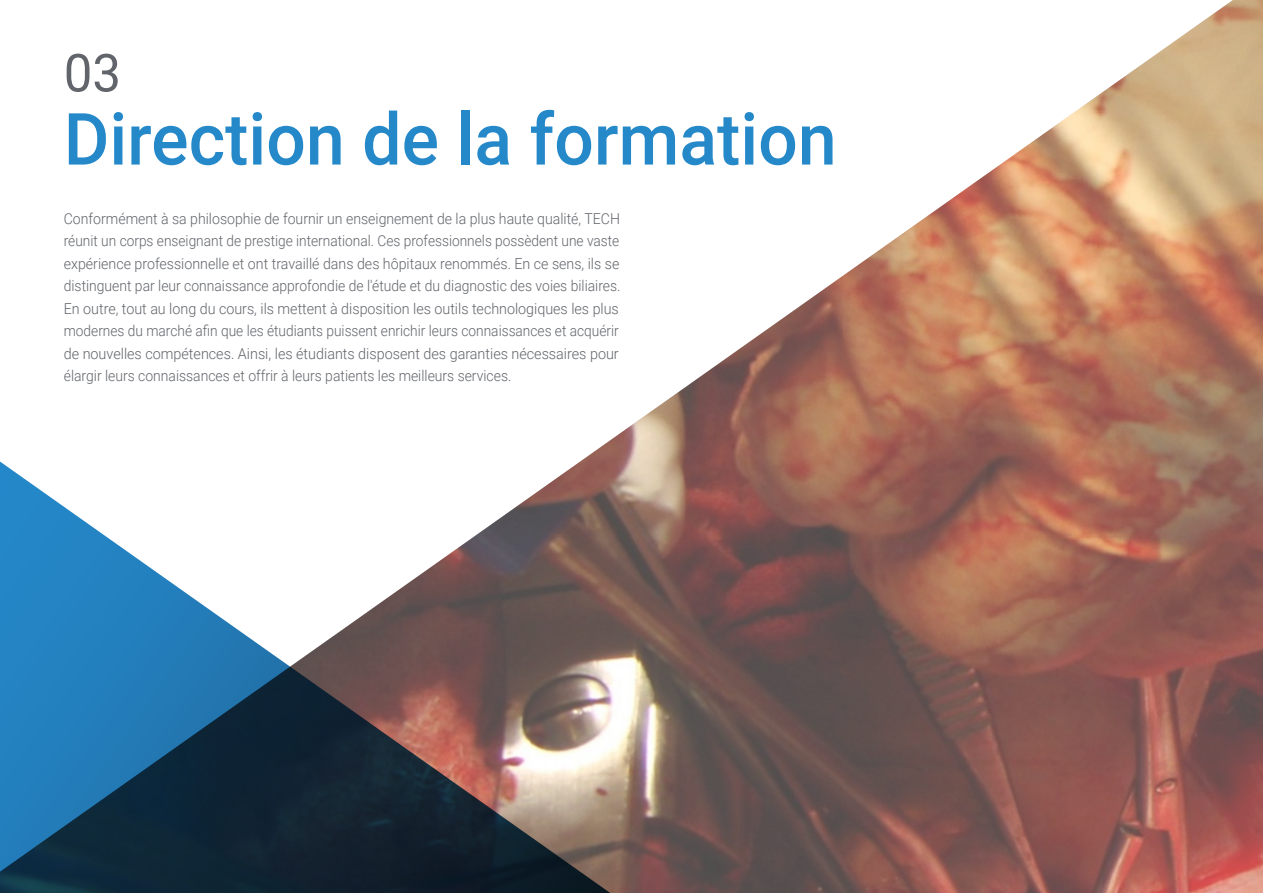
<style>
.page{position:relative;width:1263px;height:893px;background:#fff}
.page>*{position:absolute;margin:0;border:0;box-sizing:border-box;transform-origin:0 0}
.t1{font:500 72px "Roboto";color:#2488c9}
.t2{font:52.5px "Roboto";color:#61646a}
.t3{font:300 15px/22.5px "Roboto";color:#61646a;text-align:justify;scale:.94 1}
</style>
<div class="page">
<img style="left:602px;top:0;width:661px;height:893px">
<svg style="left:0;top:446px;width:640px;height:447px"></svg>
<h2 class="t2" style="left:64px;top:36px;width:59px">03</h2>
<h1 class="t1" style="left:64px;top:89px;width:774px">Direction de la formation</h1>
<p class="t3" style="left:64px;top:207px;width:594px">Conformément à sa philosophie de fournir un enseignement de la plus haute qualité, TECH réunit un corps enseignant de prestige international. Ces professionnels possèdent une vaste expérience professionnelle et ont travaillé dans des hôpitaux renommés. En ce sens, ils se distinguent par leur connaissance approfondie de l'étude et du diagnostic des voies biliaires.<br>En outre, tout au long du cours, ils mettent à disposition les outils technologiques les plus modernes du marché afin que les étudiants puissent enrichir leurs connaissances et acquérir de nouvelles compétences. Ainsi, les étudiants disposent des garanties nécessaires pour élargir leurs connaissances et offrir à leurs patients les meilleurs services.</p>
</div>
